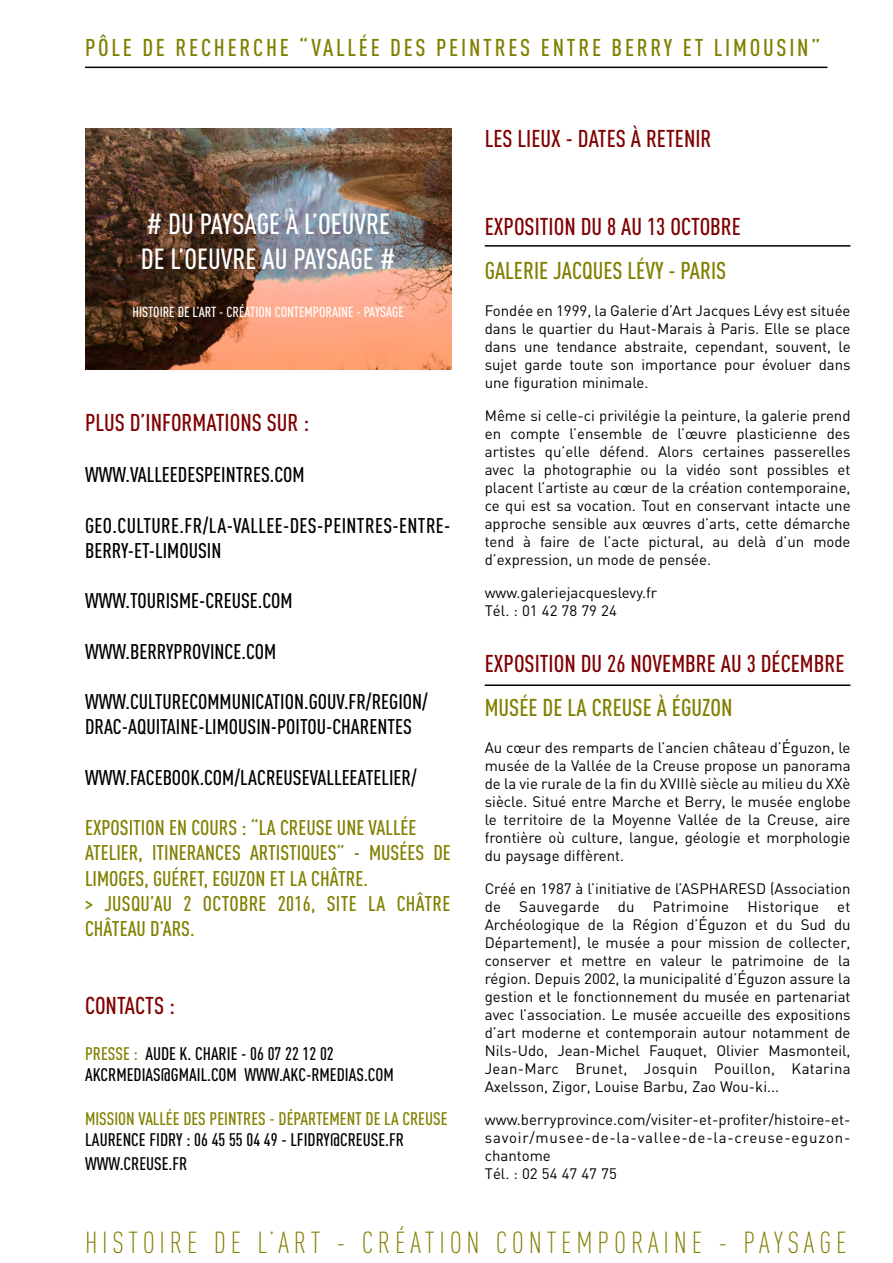
<style>
.page{position:relative;width:893px;height:1263px;background:#fff}
.page>*{position:absolute;margin:0;border:0;box-sizing:border-box;transform-origin:0 0}
.t1{font:300 30px "DIN Cond";letter-spacing:.16em;color:#808000}
.t2{font:500 28.8px/34.5px "DIN Cond";color:#fff}
.t3{font:500 24px "DIN Cond";color:#800000}
.t4{font:500 24px "DIN Cond";letter-spacing:.115em;color:#808000}
.t5{font:500 24px "DIN Cond";color:#808000}
.t6{font:500 21px/25.2px "DIN Cond";color:#000}
.t7{font:500 21px/25.2px "DIN Cond";color:#808000}
.t8{font:500 21px/25.2px "DIN Cond";letter-spacing:.02em;color:#000}
.t9{font:500 18px/21.6px "DIN Cond";color:#000}
.t10{font:500 18px "DIN Cond";color:#808000}
.t11{font:15px/18px "DIN";color:#000;text-align:justify}
.t12{font:500 14.4px "DIN Cond";color:#fff}
.s1{color:#808000}
</style>
<div class="page">
<hr style="left:85px;top:67px;width:742px;height:1px;background:#000">
<img style="left:85px;top:129px;width:367px;height:241px">
<hr style="left:485px;top:245px;width:365px;height:2px;background:#000">
<hr style="left:485px;top:684px;width:365px;height:2px;background:#000">
<h3 class="t4" style="left:85px;top:38px;width:737px">PÔLE DE RECHERCHE “VALLÉE DES PEINTRES ENTRE BERRY ET LIMOUSIN”</h3>
<h2 class="t2" style="left:141px;top:209px;width:256px"># DU PAYSAGE À L’OEUVRE<br>DE L’OEUVRE AU PAYSAGE #</h2>
<p class="t12" style="left:133px;top:307px;width:273px">HISTOIRE DE L’ART - CRÉATION CONTEMPORAINE - PAYSAGE</p>
<h3 class="t3" style="left:85px;top:414px;width:226px">PLUS D’INFORMATIONS SUR :</h3>
<h3 class="t6" style="left:85px;top:464px;width:221px">WWW.VALLEEDESPEINTRES.COM</h3>
<h3 class="t8" style="left:85px;top:515px;width:367px">GEO.CULTURE.FR/LA-VALLEE-DES-PEINTRES-ENTRE-<br>BERRY-ET-LIMOUSIN</h3>
<h3 class="t6" style="left:85px;top:590px;width:209px">WWW.TOURISME-CREUSE.COM</h3>
<h3 class="t6" style="left:85px;top:641px;width:193px">WWW.BERRYPROVINCE.COM</h3>
<h3 class="t6" style="left:85px;top:691px;width:344px">WWW.CULTURECOMMUNICATION.GOUV.FR/REGION/<br>DRAC-AQUITAINE-LIMOUSIN-POITOU-CHARENTES</h3>
<h3 class="t6" style="left:85px;top:767px;width:333px">WWW.FACEBOOK.COM/LACREUSEVALLEEATELIER/</h3>
<h3 class="t7" style="left:85px;top:817px;width:367px">EXPOSITION EN COURS : “LA CREUSE UNE VALLÉE ATELIER, ITINERANCES ARTISTIQUES” - MUSÉES DE LIMOGES, GUÉRET, EGUZON ET LA CHÂTRE.<br>&gt; JUSQU’AU 2 OCTOBRE 2016, SITE LA CHÂTRE CHÂTEAU D’ARS.</h3>
<h3 class="t3" style="left:85px;top:997px;width:91px">CONTACTS :</h3>
<p class="t9" style="left:85px;top:1044px;width:310px"><span class="s1">PRESSE :</span> AUDE K. CHARIE - 06 07 22 12 02<br>AKCRMEDIAS@GMAIL.COM WWW.AKC-RMEDIAS.COM</p>
<p class="t10" style="left:85px;top:1112px;width:364px">MISSION VALLÉE DES PEINTRES - DÉPARTEMENT DE LA CREUSE</p>
<p class="t9" style="left:85px;top:1129px;width:320px;line-height:23.9px">LAURENCE FIDRY : 06 45 55 04 49 - LFIDRY@CREUSE.FR<br>WWW.CREUSE.FR</p>
<h3 class="t3" style="left:485px;top:130px;width:228px">LES LIEUX - DATES À RETENIR</h3>
<h3 class="t3" style="left:485px;top:218px;width:258px">EXPOSITION DU 8 AU 13 OCTOBRE</h3>
<h3 class="t5" style="left:485px;top:261px;width:243px">GALERIE JACQUES LÉVY - PARIS</h3>
<p class="t11" style="left:485px;top:302px;width:367px">Fondée en 1999, la Galerie d’Art Jacques Lévy est située dans le quartier du Haut-Marais à Paris. Elle se place dans une tendance abstraite, cependant, souvent, le sujet garde toute son importance pour évoluer dans une figuration minimale.</p>
<p class="t11" style="left:485px;top:407px;width:367px">Même si celle-ci privilégie la peinture, la galerie prend en compte l’ensemble de l’œuvre plasticienne des artistes qu’elle défend. Alors certaines passerelles avec la photographie ou la vidéo sont possibles et placent l’artiste au cœur de la création contemporaine, ce qui est sa vocation. Tout en conservant intacte une approche sensible aux œuvres d’arts, cette démarche tend à faire de l’acte pictural, au delà d’un mode d’expression, un mode de pensée.</p>
<p class="t11" style="left:485px;top:584px;width:174px">www.galeriejacqueslevy.fr<br>Tél. : 01 42 78 79 24</p>
<h3 class="t3" style="left:485px;top:655px;width:361px">EXPOSITION DU 26 NOVEMBRE AU 3 DÉCEMBRE</h3>
<h3 class="t5" style="left:485px;top:699px;width:249px">MUSÉE DE LA CREUSE À ÉGUZON</h3>
<p class="t11" style="left:485px;top:739px;width:367px">Au cœur des remparts de l’ancien château d’Éguzon, le musée de la Vallée de la Creuse propose un panorama de la vie rurale de la fin du XVIIIè siècle au milieu du XXè siècle. Situé entre Marche et Berry, le musée englobe le territoire de la Moyenne Vallée de la Creuse, aire frontière où culture, langue, géologie et morphologie du paysage diffèrent.</p>
<p class="t11" style="left:485px;top:880px;width:367px">Créé en 1987 à l’initiative de l’ASPHARESD (Association de Sauvegarde du Patrimoine Historique et Archéologique de la Région d’Éguzon et du Sud du Département), le musée a pour mission de collecter, conserver et mettre en valeur le patrimoine de la région. Depuis 2002, la municipalité d’Éguzon assure la gestion et le fonctionnement du musée en partenariat avec l’association. Le musée accueille des expositions d’art moderne et contemporain autour notamment de Nils-Udo, Jean-Michel Fauquet, Olivier Masmonteil, Jean-Marc Brunet, Josquin Pouillon, Katarina Axelsson, Zigor, Louise Barbu, Zao Wou-ki...</p>
<p class="t11" style="left:485px;top:1111px;width:367px;text-align:left">www.berryprovince.com/visiter-et-profiter/histoire-et&shy;savoir/musee-de-la-vallee-de-la-creuse-eguzon&shy;chantome<br>Tél. : 02 54 47 47 75</p>
<h1 class="t1" style="left:85px;top:1231px;width:763px">HISTOIRE DE L’ART - CRÉATION CONTEMPORAINE - PAYSAGE</h1>
</div>
